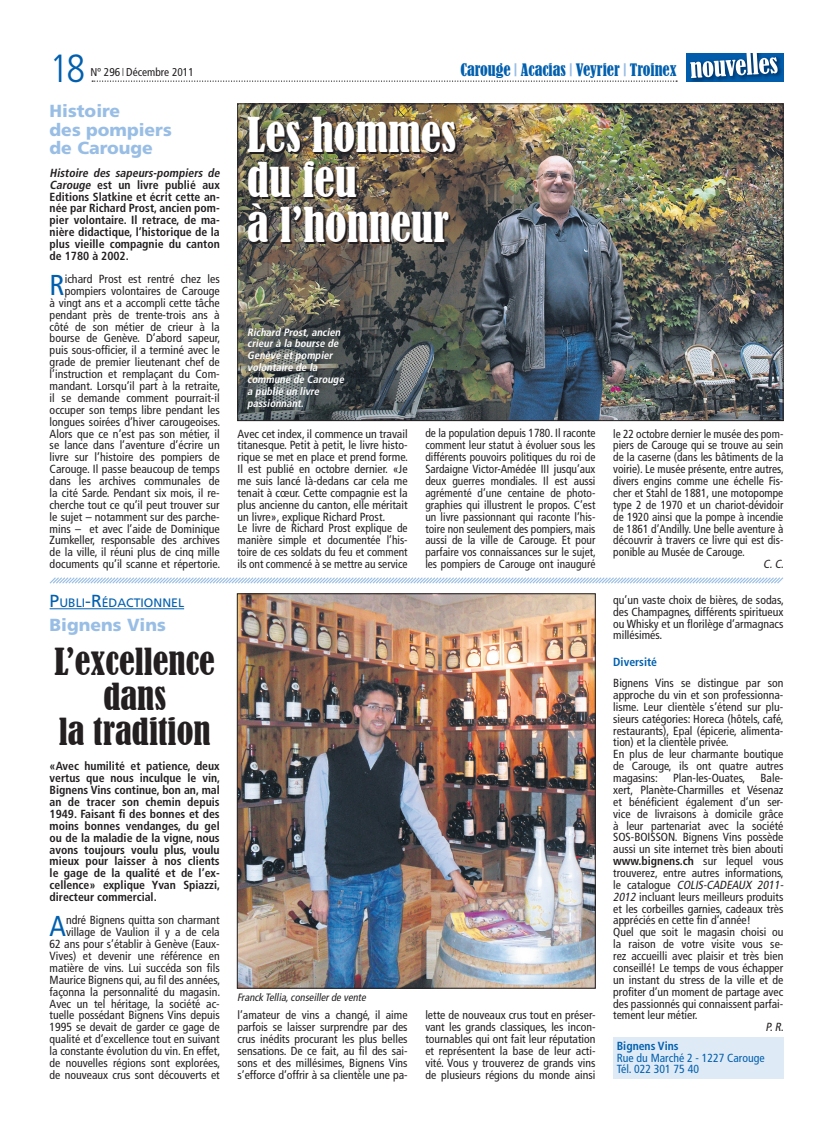
<style>
.page{position:relative;width:833px;height:1134px;background:#fff}
.page>*{position:absolute;margin:0;border:0;box-sizing:border-box;transform-origin:0 0}
.t1{font:condensed 45px/45px "Bernard";color:#fff}
.t2{font:300 condensed 39.25px "Frutiger LT Std";color:#015fae}
.t3{font:condensed 35px/35px "Bernard";color:#231f20;text-align:center}
.t4{font:condensed 28.75px "Frutiger LT Std";color:#015fae}
.t5{font:900 17.5px/18.8px "Frutiger LT Std";color:#99bee5}
.t6{font:condensed 16.12px "Bernard";color:#015fae}
.t7{font:12.25px "Frutiger LT Std";color:#015fae}
.t8{font:condensed 11.75px/11.9px "Frutiger LT Std";color:#231f20;text-align:justify}
.t9{font:700 condensed 11.75px/11.9px "Frutiger LT Std";color:#231f20}
.t10{font:condensed 11.75px/11.9px "Frutiger LT Std";color:#015fae}
.t11{font:700 condensed 11.75px "Frutiger LT Std";color:#015fae}
.t12{font:italic condensed 11.75px "Frutiger LT Std";color:#231f20}
.t13{font:condensed 11.38px "Frutiger LT Std";color:#231f20}
.t14{font:italic 700 condensed 10.62px/11.9px "Frutiger LT Std";color:#fff}
.t15{font:italic condensed 10.62px "Frutiger LT Std";color:#231f20}
.s1{font-style:italic}
.s2{font-size:17.5px}
.s3{font-weight:700}
</style>
<div class="page">
<img style="left:688px;top:53px;width:95px;height:29px">
<svg style="left:686px;top:53px;width:91px;height:28px"></svg>
<svg style="left:92px;top:81px;width:585px;height:1px"></svg>
<img style="left:239px;top:106px;width:542px;height:313px">
<svg style="left:49px;top:577px;width:735px;height:7px"></svg>
<div style="left:613px;top:1037px;width:170px;height:42px;background:#deeaf6"></div>
<img style="left:239px;top:596px;width:354px;height:390px">
<div style="left:237px;top:594px;width:358px;height:394px;border:1px solid #231f20"></div>
<hr style="left:50px;top:608px;width:134px;height:1px;background:#015fae">
<h2 class="t2" style="left:50px;top:46px;width:37px">18</h2>
<p class="t13" style="left:91px;top:65px;width:105px">Nº 296 <sup>|</sup> Décembre 2011</p>
<h3 class="t5" style="left:50px;top:101px;width:124px">Histoire<br>des pompiers de Carouge</h3>
<p class="t9" style="left:50px;top:167px;width:174px"><span class="s1">Histoire des sapeurs-pompiers de<br>Carouge</span> est un livre publié aux<br>Editions Slatkine et écrit cette an&shy;née par Richard Prost, ancien pom&shy;pier volontaire. Il retrace, de ma&shy;nière didactique, l’historique de la plus vieille compagnie du canton de 1780 à 2002.</p>
<h3 class="t4" style="left:50px;top:268px;width:17px">R</h3>
<p class="t8" style="left:50px;top:273px;width:172px;text-align:right">ichard Prost est rentré chez les pompiers volontaires de Carouge<br>à vingt ans et a accompli cette tâche pendant près de trente-trois ans à côté de son métier de crieur à la bourse de Genève. D’abord sapeur, puis sous-officier, il a terminé avec le grade de premier lieutenant chef de l’instruction et remplaçant du Com&shy;mandant. Lorsqu’il part à la retraite, il se demande comment pourrait-il occuper son temps libre pendant les longues soirées d’hiver carougeoises.<br>Alors que ce n’est pas son métier, il se lance dans l’aventure d’écrire un livre sur l’histoire des pompiers de Carouge. Il passe beaucoup de temps dans les archives communales de la cité Sarde. Pendant six mois, il re&shy;cherche tout ce qu’il peut trouver sur le sujet – notamment sur des parche&shy;mins – et avec l’aide de Dominique Zumkeller, responsable des archives de la ville, il réuni plus de cinq mille documents qu’il scanne et répertorie.</p>
<p class="t7" style="left:50px;top:595px;width:136px"><span class="s2">P</span>UBLI<span class="s2">-R</span>ÉDACTIONNEL</p>
<h3 class="t5" style="left:50px;top:615px;width:118px">Bignens Vins</h3>
<h3 class="t3" style="left:54px;top:644px;width:162px">L’excellence dans<br>la tradition</h3>
<p class="t9" style="left:50px;top:760px;width:172px;text-align:justify">«Avec humilité et patience, deux vertus que nous inculque le vin, Bignens Vins continue, bon an, mal an de tracer son chemin depuis 1949. Faisant fi des bonnes et des moins bonnes vendanges, du gel ou de la maladie de la vigne, nous avons toujours voulu plus, voulu mieux pour laisser à nos clients le gage de la qualité et de l’ex&shy;cellence» explique Yvan Spiazzi, directeur commercial.</p>
<h3 class="t4" style="left:50px;top:909px;width:18px">A</h3>
<p class="t8" style="left:50px;top:914px;width:172px;text-align:right">ndré Bignens quitta son charmant village de Vaulion il y a de cela<br>62 ans pour s’établir à Genève (Eaux-Vives) et devenir une référence en matière de vins. Lui succéda son fils Maurice Bignens qui, au fil des années, façonna la personnalité du magasin.<br>Avec un tel héritage, la société ac&shy;tuelle possédant Bignens Vins depuis 1995 se devait de garder ce gage de qualité et d’excellence tout en suivant la constante évolution du vin. En effet, de nouvelles régions sont explorées, de nouveaux crus sont découverts et</p>
<h3 class="t6" style="left:460px;top:60px;width:218px">Carouge <sup>|</sup> Acacias <sup>|</sup> Veyrier <sup>|</sup> Troinex</h3>
<h1 class="t1" style="left:247px;top:113px;width:210px">Les hommes du feu<br>à l’honneur</h1>
<p class="t14" style="left:247px;top:326px;width:100px">Richard Prost,ancien crieurà la bourse de<br>Genève etpompier volontaire de la commune de Carouge a publié un livre passionnant.</p>
<p class="t8" style="left:237px;top:428px;width:172px;text-align:left">Avec cet index, il commence un travail titanesque. Petit à petit, le livre histo&shy;rique se met en place et prend forme.<br>Il est publié en octobre dernier. «Je me suis lancé là-dedans car cela me tenait à cœur. Cette compagnie est la plus ancienne du canton, elle méritait un livre», explique Richard Prost.<br>Le livre de Richard Prost explique de manière simple et documentée l’his&shy;toire de ces soldats du feu et comment ils ont commencé à se mettre au service</p>
<p class="t8" style="left:425px;top:427px;width:172px">de la population depuis 1780. Il raconte comment leur statut à évoluer sous les différents pouvoirs politiques du roi de Sardaigne Victor-Amédée III jusqu’aux deux guerres mondiales. Il est aussi agrémenté d’une centaine de photo&shy;graphies qui illustrent le propos. C’est un livre passionnant qui raconte l’his&shy;toire non seulement des pompiers, mais aussi de la ville de Carouge. Et pour parfaire vos connaissances sur le sujet, les pompiers de Carouge ont inauguré</p>
<p class="t8" style="left:613px;top:428px;width:172px">le 22 octobre dernier le musée des pom&shy;piers de Carouge qui se trouve au sein de la caserne (dans les bâtiments de la voirie). Le musée présente, entre autres, divers engins comme une échelle Fis&shy;cher et Stahl de 1881, une motopompe type 2 de 1970 et un chariot-dévidoir de 1920 ainsi que la pompe à incendie de 1861 d’Andilly. Une belle aventure à découvrir à travers ce livre qui est dis&shy;ponible au Musée de Carouge.</p>
<p class="t12" style="left:763px;top:557px;width:25px">C.C.</p>
<p class="t15" style="left:237px;top:991px;width:132px">Franck Tellia,conseillerde vente</p>
<p class="t8" style="left:237px;top:1009px;width:172px">l’amateur de vins a changé, il aime parfois se laisser surprendre par des crus inédits procurant les plus belles sensations. De ce fait, au fil des sai&shy;sons et des millésimes, Bignens Vins s’efforce d’offrir à sa clientèle une pa-</p>
<p class="t8" style="left:425px;top:1009px;width:172px">lette de nouveaux crus tout en préser&shy;vant les grands classiques, les incon&shy;tournables qui ont fait leur réputation et représentent la base de leur acti&shy;vité. Vous y trouverez de grands vins de plusieurs régions du monde ainsi</p>
<p class="t8" style="left:613px;top:594px;width:172px">qu’un vaste choix de bières, de sodas, des Champagnes, différents spiritueux ou Whisky et un florilège d’armagnacs millésimés.</p>
<p class="t11" style="left:613px;top:654px;width:45px">Diversité</p>
<p class="t8" style="left:613px;top:677px;width:172px;text-align:left">Bignens Vins se distingue par son approche du vin et son professionna&shy;lisme. Leur clientèle s’étend sur plu&shy;sieurs catégories: Horeca (hôtels, café, restaurants), Epal (épicerie, alimenta&shy;tion) et la clientèle privée.<br>En plus de leur charmante boutique de Carouge, ils ont quatre autres magasins:</p>
<p class="t8" style="left:613px;top:772px;width:174px;text-align:left;text-indent:147px">Bale&shy;xert, Planète-Charmilles et Vésenaz et bénéficient également d’un ser&shy;vice de livraisons à domicile grâce à leur partenariat avec la société SOS-BOISSON. Bignens Vins possède aussi un site internet très bien abouti <span class="s3">www.bignens.ch</span> sur lequel vous trouverez, entre autres informations, l e c a t a l o g u e <span class="s1">COLIS-CADEAUX 2011- 2012</span> incluant leurs meilleurs produits et les corbeilles garnies, cadeaux très appréciés en cette fin d’année!<br>Quel que soit le magasin choisi ou la raison de votre visite vous se&shy;rez accueilli avec plaisir et très bien conseillé! Le temps de vous échapper un instant du stress de la ville et de profiter d’un moment de partage avec des passionnés qui connaissent parfai&shy;tement leur métier.</p>
<p class="t12" style="left:765px;top:1020px;width:22px">P.R.</p>
<p class="t8" style="left:673px;top:772px;width:74px">Plan-les-Ouates,</p>
<p class="t11" style="left:617px;top:1039px;width:63px">Bignens Vins</p>
<p class="t10" style="left:617px;top:1052px;width:149px">Rue du Marché 2 - 1227 Carouge<br>Tél. 022 301 75 40</p>
</div>
